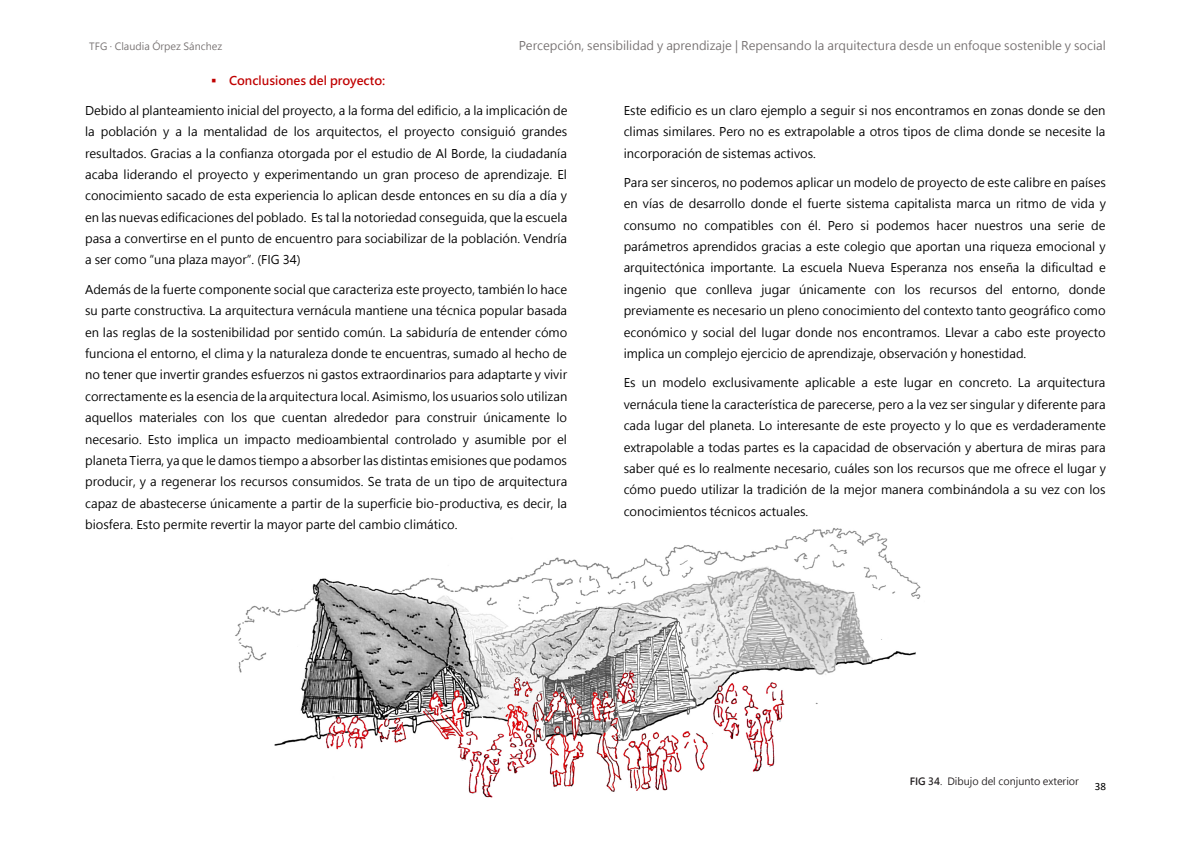
<style>
.page{position:relative;width:1191px;height:842px;background:#fff}
.page>*{position:absolute;margin:0;border:0;box-sizing:border-box;transform-origin:0 0}
.t1{font:12px/21.4px "Microsoft Jheng Hei UI Regular";color:#000;text-align:justify}
.t2{font:12px "Microsoft Jheng Hei UI Regular";color:#767171}
.t3{font:12px "Microsoft Jheng Hei UI Bold";color:#c00000}
.t4{font:11px "Calibri";color:#000}
.t5{font:10px "Microsoft Jheng Hei";color:#231f20}
.t6{font:10px "Microsoft Jheng Hei UI Regular";letter-spacing:.005em;color:#767171}
.s1{font-weight:700}
</style>
<div class="page">
<img style="left:235px;top:528px;width:686px;height:270px">
<div style="left:85px;top:515px;width:372px;height:19px;background:#fff"></div>
<p class="t6" style="left:89px;top:40px;width:135px">TFG · Claudia Órpez Sánchez</p>
<p class="t2" style="left:519px;top:38px;width:589px">Percepción, sensibilidad y aprendizaje | Repensando la arquitectura desde un enfoque sostenible y social</p>
<p class="t3" style="left:211px;top:73px;width:175px">▪ Conclusiones del proyecto:</p>
<p class="t1" style="left:85px;top:100px;width:484px">Debido al planteamiento inicial del proyecto, a la forma del edificio, a la implicación de la población y a la mentalidad de los arquitectos, el proyecto consiguió grandes resultados. Gracias a la confianza otorgada por el estudio de Al Borde, la ciudadanía acaba liderando el proyecto y experimentando un gran proceso de aprendizaje. El conocimiento sacado de esta experiencia lo aplican desde entonces en su día a día y en las nuevas edificaciones del poblado. Es tal la notoriedad conseguida, que la escuela pasa a convertirse en el punto de encuentro para sociabilizar de la población. Vendría a ser como “una plaza mayor”. (FIG 34)</p>
<p class="t1" style="left:85px;top:279px;width:484px">Además de la fuerte componente social que caracteriza este proyecto, también lo hace su parte constructiva. La arquitectura vernácula mantiene una técnica popular basada en las reglas de la sostenibilidad por sentido común. La sabiduría de entender cómo funciona el entorno, el clima y la naturaleza donde te encuentras, sumado al hecho de no tener que invertir grandes esfuerzos ni gastos extraordinarios para adaptarte y vivir correctamente es la esencia de la arquitectura local. Asimismo, los usuarios solo utilizan aquellos materiales con los que cuentan alrededor para construir únicamente lo necesario. Esto implica un impacto medioambiental controlado y asumible por el planeta Tierra, ya que le damos tiempo a absorber las distintas emisiones que podamos producir, y a regenerar los recursos consumidos. Se trata de un tipo de arquitectura capaz de abastecerse únicamente a partir de la superficie bio-productiva, es decir, la biosfera. Esto permite revertir la mayor parte del cambio climático.</p>
<p class="t1" style="left:623px;top:100px;width:483px">Este edificio es un claro ejemplo a seguir si nos encontramos en zonas donde se den climas similares. Pero no es extrapolable a otros tipos de clima donde se necesite la incorporación de sistemas activos.</p>
<p class="t1" style="left:623px;top:172px;width:484px">Para ser sinceros, no podemos aplicar un modelo de proyecto de este calibre en países en vías de desarrollo donde el fuerte sistema capitalista marca un ritmo de vida y consumo no compatibles con él. Pero si podemos hacer nuestros una serie de parámetros aprendidos gracias a este colegio que aportan una riqueza emocional y arquitectónica importante. La escuela Nueva Esperanza nos enseña la dificultad e ingenio que conlleva jugar únicamente con los recursos del entorno, donde previamente es necesario un pleno conocimiento del contexto tanto geográfico como económico y social del lugar donde nos encontramos. Llevar a cabo este proyecto implica un complejo ejercicio de aprendizaje, observación y honestidad.</p>
<p class="t1" style="left:623px;top:372px;width:484px">Es un modelo exclusivamente aplicable a este lugar en concreto. La arquitectura vernácula tiene la característica de parecerse, pero a la vez ser singular y diferente para cada lugar del planeta. Lo interesante de este proyecto y lo que es verdaderamente extrapolable a todas partes es la capacidad de observación y abertura de miras para saber qué es lo realmente necesario, cuáles son los recursos que me ofrece el lugar y cómo puedo utilizar la tradición de la mejor manera combinándola a su vez con los conocimientos técnicos actuales.</p>
<p class="t5" style="left:909px;top:775px;width:171px"><span class="s1">FIG 34</span>. Dibujo del conjunto exterior</p>
<p class="t4" style="left:1094px;top:779px;width:13px">38</p>
</div>
